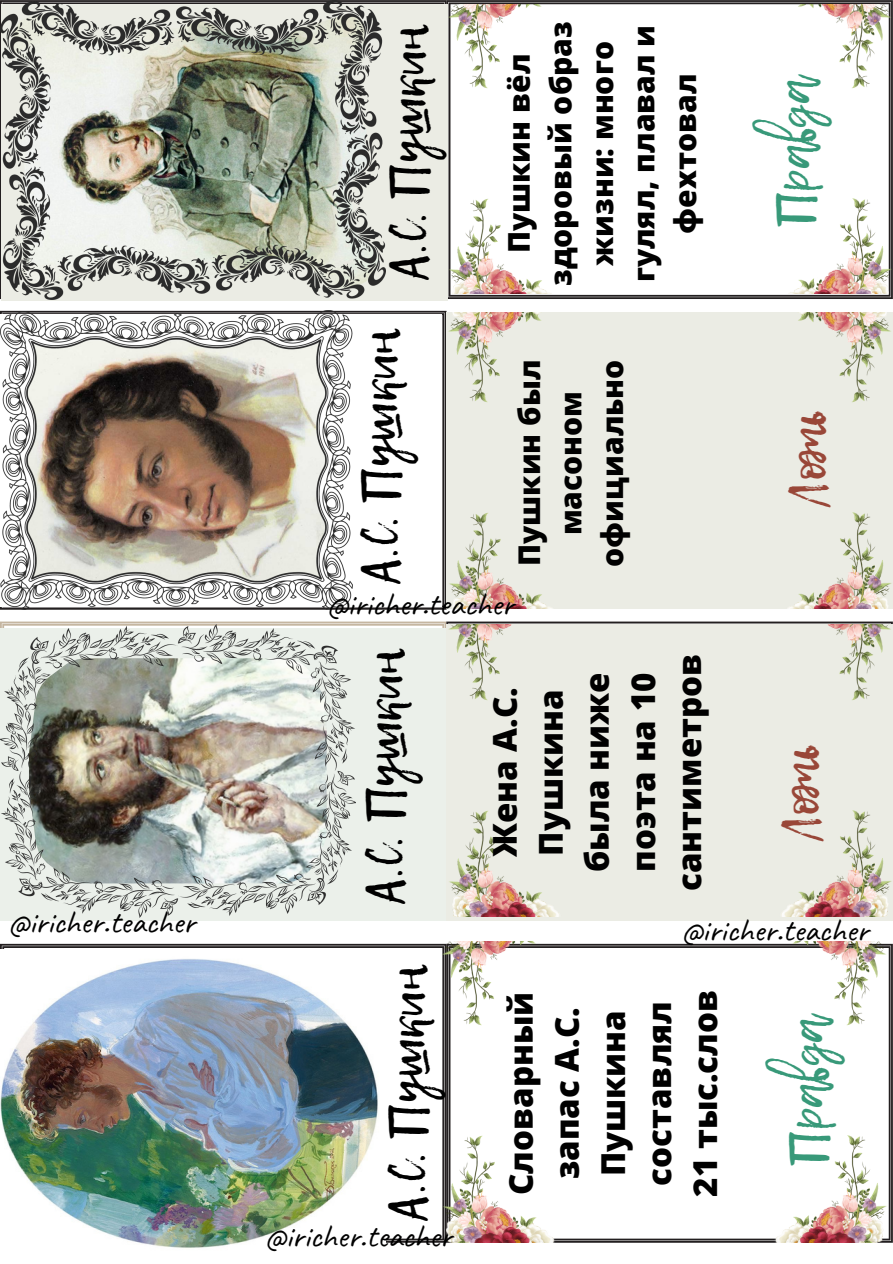
<style>
.page{position:relative;width:893px;height:1264px;background:#fff}
.page>*{position:absolute;margin:0;border:0;box-sizing:border-box;transform-origin:0 0}
.t1{font:48px "Lemon Tuesday";color:#000}
.t2{font:48px "Lemon Tuesday";color:#389979}
.t3{font:48px "Lemon Tuesday";color:#994738}
.t4{font:800 33px/46px "Open Sans";color:#000;text-align:center}
.t5{font:33px "Caveat";color:#000}
.t6{font:800 30px/41.5px "Open Sans";color:#000;text-align:center}
</style>
<div class="page">
<svg style="left:446px;top:0;width:446px;height:299px"></svg>
<svg style="left:0;top:943px;width:442px;height:299px"></svg>
<img style="left:0;top:311px;width:352px;height:299px">
<div style="left:0;top:628px;width:446px;height:292px;background:#ebf0ea"></div>
<img style="left:0;top:624px;width:355px;height:293px">
<img style="left:447px;top:5px;width:445px;height:289px">
<div style="left:1px;top:5px;width:446px;height:296px;background:#ebece4"></div>
<img style="left:0;top:0;width:386px;height:299px">
<img style="left:447px;top:312px;width:445px;height:296px">
<img style="left:447px;top:624px;width:445px;height:292px">
<img style="left:442px;top:942px;width:445px;height:300px">
<img style="left:0;top:949px;width:386px;height:299px">
<h1 class="t1" style="left:372px;top:280px;width:257px;rotate:-90deg">А.C. Пушкин</h1>
<h1 class="t1" style="left:344px;top:584px;width:257px;rotate:-90deg">А.C. Пушкин</h1>
<p class="t6" style="left:497px;top:286px;width:266px;rotate:-90deg">Пушкин вёл здоровый образ жизни: много гулял, плавал и фехтовал</p>
<p class="t6" style="left:507px;top:566px;width:209px;rotate:-90deg">Пушкин был масоном официально</p>
<p class="t5" style="left:326px;top:583px;width:189px">@iricher.teacher</p>
<h1 class="t1" style="left:349px;top:904px;width:257px;rotate:-90deg">А.C. Пушкин</h1>
<p class="t4" style="left:481px;top:890px;width:238px;rotate:-90deg">Жена А.С.<br>Пушкина была ниже поэта на 10 сантиметров</p>
<h1 class="t2" style="left:759px;top:227px;width:154px;rotate:-90deg">Правда</h1>
<h1 class="t3" style="left:772px;top:505px;width:97px;rotate:-90deg">Ложь</h1>
<h1 class="t3" style="left:765px;top:839px;width:97px;rotate:-90deg">Ложь</h1>
<p class="t5" style="left:8px;top:901px;width:189px">@iricher.teacher</p>
<p class="t5" style="left:681px;top:909px;width:189px">@iricher.teacher</p>
<h1 class="t1" style="left:371px;top:1220px;width:257px;rotate:-90deg">А.C. Пушкин</h1>
<p class="t5" style="left:264px;top:1214px;width:189px">@iricher.teacher</p>
<p class="t4" style="left:497px;top:1196px;width:208px;rotate:-90deg">Словарный запас А.С.<br>Пушкина составлял<br>21 тыс.слов</p>
<h1 class="t2" style="left:772px;top:1166px;width:154px;rotate:-90deg">Правда</h1>
</div>
